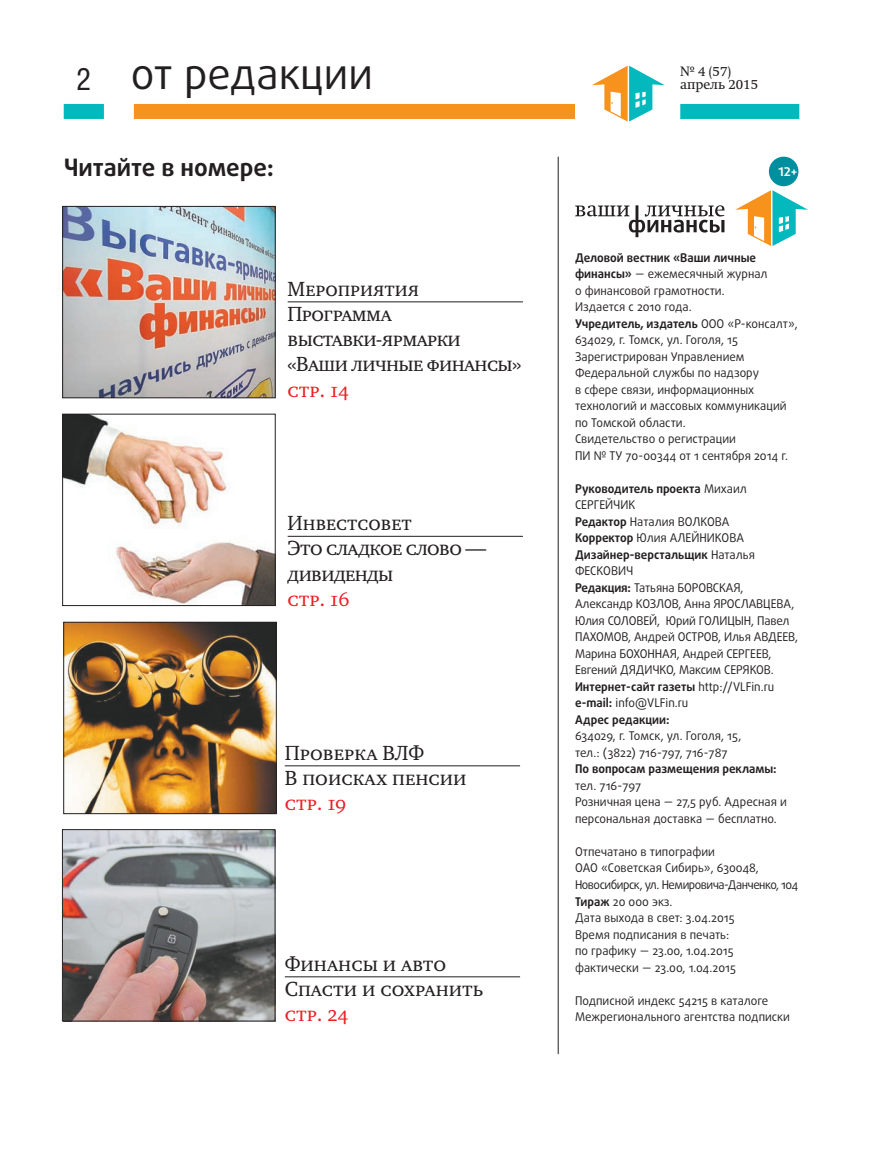
<style>
.page{position:relative;width:869px;height:1167px;background:#fff}
.page>*{position:absolute;margin:0;border:0;box-sizing:border-box;transform-origin:0 0}
.t1{font:42px "Daxline Pro";color:#231f20}
.t2{font:30.6px "Helios Cond C";color:#231f20}
.t3{font:700 24px "Daxline Pro";color:#231f20}
.t4{font:21px/25.2px "Charter SCC";letter-spacing:-.03em;color:#231f20}
.t5{font:21px/25.2px "Charter SCC";letter-spacing:-.01em;color:#231f20}
.t6{font:21px "Charter SCC";color:#ee1d23}
.t7{font:13.5px/12.9px "Swift 1 OT";color:#231f20}
.t8{font:12px/16.5px "Daxline Pro";color:#231f20}
.t9{font:700 12px "Daxline Pro";color:#231f20}
.t10{font:700 12px "Daxline Pro";color:#fff}
.s1{font-weight:700}
</style>
<div class="page">
<div style="left:680px;top:104px;width:119px;height:15px;background:#03b9bd"></div>
<div style="left:64px;top:104px;width:40px;height:15px;background:#03b9bd"></div>
<div style="left:134px;top:104px;width:441px;height:15px;background:#f7931d"></div>
<svg style="left:592px;top:66px;width:73px;height:56px"></svg>
<img style="left:66px;top:624px;width:208px;height:187px">
<div style="left:64px;top:622px;width:212px;height:191px;border:1px solid #231f20"></div>
<img style="left:64px;top:416px;width:209px;height:187px">
<div style="left:62px;top:414px;width:213px;height:191px;border:1px solid #231f20"></div>
<hr style="left:558px;top:157px;width:1px;height:897px;background:#231f20">
<svg style="left:575px;top:190px;width:233px;height:56px"></svg>
<div style="left:769px;top:157px;width:29px;height:29px;background:#008f9e;border-radius:50%"></div>
<img style="left:64px;top:208px;width:209px;height:188px">
<div style="left:62px;top:206px;width:213px;height:192px;border:1px solid #231f20"></div>
<img style="left:64px;top:831px;width:209px;height:188px">
<div style="left:62px;top:829px;width:213px;height:192px;border:1px solid #231f20"></div>
<hr style="left:288px;top:301px;width:235px;height:1px;background:#231f20">
<hr style="left:288px;top:536px;width:235px;height:1px;background:#231f20">
<hr style="left:285px;top:765px;width:235px;height:1px;background:#231f20">
<hr style="left:285px;top:976px;width:235px;height:1px;background:#231f20">
<h1 class="t1" style="left:131px;top:47px;width:244px">от редакции</h1>
<h2 class="t2" style="left:76px;top:60px;width:16px">2</h2>
<p class="t7" style="left:680px;top:65px;width:79px">№ 4 (57) апрель 2015</p>
<h3 class="t3" style="left:64px;top:151px;width:212px">Читайте в номере:</h3>
<p class="t10" style="left:778px;top:164px;width:20px">12+</p>
<h3 class="t4" style="left:288px;top:276px;width:235px">Мероприятия<br>Программа выставки-ярмарки «Ваши личные финансы»</h3>
<h3 class="t6" style="left:288px;top:378px;width:63px">стр. 14</h3>
<h3 class="t4" style="left:288px;top:510px;width:200px">Инвестсовет<br>Это сладкое слово — дивиденды</h3>
<h3 class="t6" style="left:288px;top:587px;width:64px">стр. 16</h3>
<h3 class="t5" style="left:285px;top:740px;width:183px">Проверка ВЛФ<br>В поисках пенсии</h3>
<h3 class="t6" style="left:285px;top:791px;width:63px">стр. 19</h3>
<h3 class="t5" style="left:285px;top:951px;width:200px">Финансы и авто<br>Спасти и сохранить</h3>
<h3 class="t6" style="left:285px;top:1002px;width:65px">стр. 24</h3>
<p class="t8" style="left:575px;top:249px;width:224px"><span class="s1">Деловой вестник «Ваши личные финансы»</span> — ежемесячный журнал<br>о финансовой грамотности.<br>Издается с 2010 года.<br><span class="s1">Учредитель, издатель</span> ООО «Р-консалт»,<br>634029, г. Томск, ул. Гоголя, 15<br>Зарегистрирован Управлением<br>Федеральной службы по надзору<br>в сфере связи, информационных технологий и массовых коммуникаций по Томской области.<br>Свидетельство о регистрации<br>ПИ № ТУ 70-00344 от 1 сентября 2014 г.</p>
<p class="t8" style="left:575px;top:480px;width:181px"><span class="s1">Руководитель проекта</span> Михаил<br>Сергейчи к<br><span class="s1">Редактор</span> Наталия Волкова<br><span class="s1">Корректор</span> Юлия Алейни кова<br><span class="s1">Дизайнер-верстальщик</span> Наталья<br>Фескови</p>
<p class="t8" style="left:575px;top:563px;width:117px;text-align:center">ч<br><span class="s1">Редакция:</span> Татьяна Боровс</p>
<p class="t8" style="left:719px;top:579px;width:26px">кая,</p>
<p class="t8" style="left:575px;top:596px;width:67px">Александр Коз</p>
<p class="t8" style="left:656px;top:596px;width:65px">лов , Анна Ярос</p>
<p class="t8" style="left:575px;top:596px;width:221px;text-indent:166px">лавцева,<br>Юлия Соловей, Юрий Голи цын, Павел<br>Пахомов</p>
<p class="t8" style="left:628px;top:629px;width:65px">, Андрей Остров</p>
<p class="t8" style="left:718px;top:629px;width:81px">, Илья Авдеев,</p>
<p class="t8" style="left:575px;top:645px;width:73px">Марина Бохонн</p>
<p class="t8" style="left:575px;top:645px;width:201px;text-indent:87px">ая, Андрей Сергеев,<br>Евгений Дядичко, Максим СЕРЯКОВ.<br><span class="s1">Интернет-сайт газеты</span> http://VLFin.ru <span class="s1">e-mail:</span> info@VLFin.ru<br><span class="s1">Адрес редакции:</span></p>
<p class="t8" style="left:575px;top:728px;width:168px">634029, г. Томск, ул. Гоголя, 15, тел.: (3822) 716-797, 716-787</p>
<p class="t9" style="left:575px;top:761px;width:203px">По вопросам размещения рекламы:</p>
<p class="t8" style="left:575px;top:777px;width:213px">тел. 716-797<br>Розничная цена — 27,5 руб. Адресная и персональная доставка — бесплатно.</p>
<p class="t8" style="left:575px;top:843px;width:225px">Отпечатано в типографии<br>ОАО «Советская Сибирь», 630048,<br>Новосибирск, ул. Немировича-Данченко, 104<br><span class="s1">Тираж</span> 20 000 экз.<br>Дата выхода в свет: 3.04.2015<br>Время подписания в печать:<br>по графику — 23.00, 1.04.2015 фактически — 23.00, 1.04.2015</p>
<p class="t8" style="left:575px;top:992px;width:216px">Подписной индекс 54215 в каталоге<br>Межрегионального агентства подписки</p>
</div>
